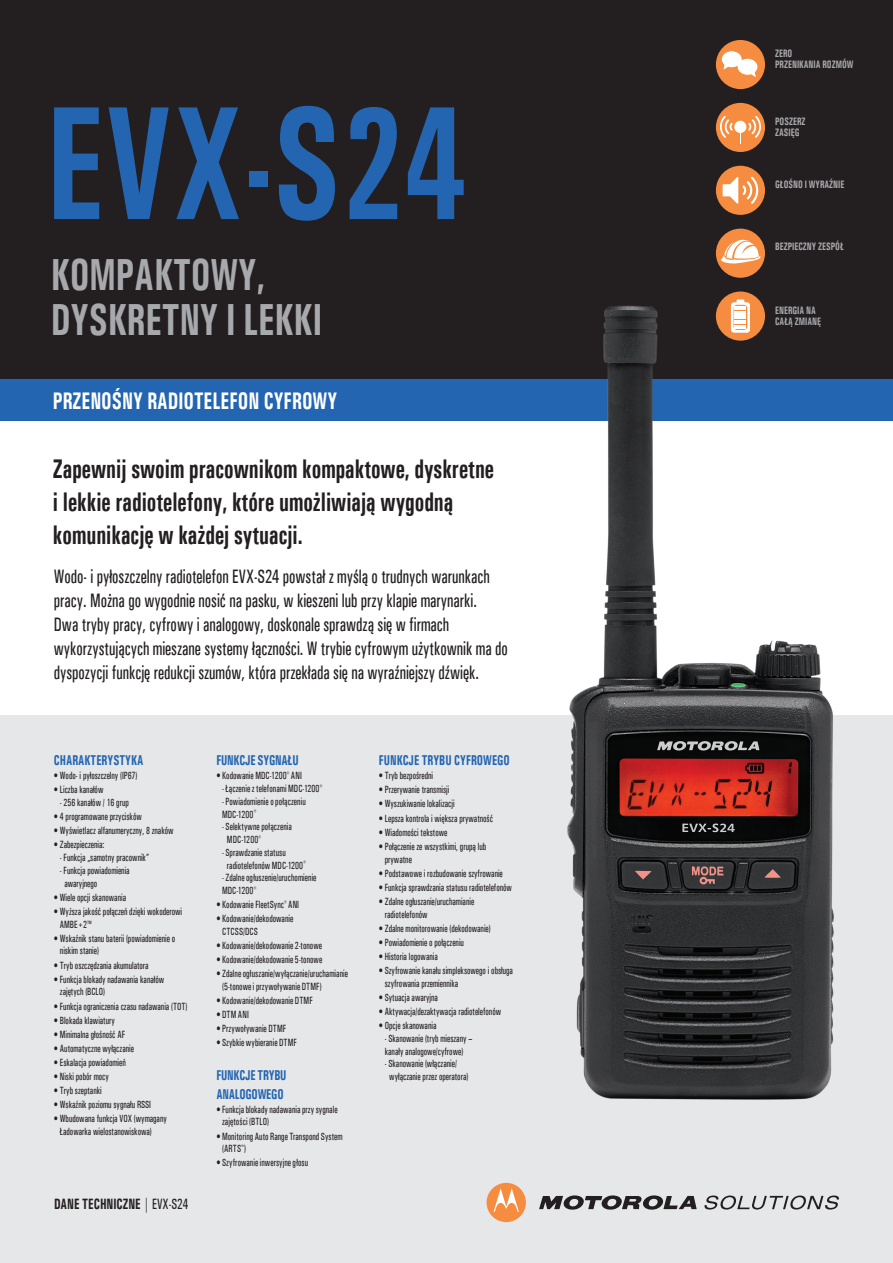
<style>
.page{position:relative;width:893px;height:1263px;background:#fff}
.page>*{position:absolute;margin:0;border:0;box-sizing:border-box;transform-origin:0 0}
.t1{font:700 162px "Univers Condensed";color:#2365b1;scale:.8 1}
.t2{font:700 45px/45px "Univers Condensed";letter-spacing:-.005em;color:#a8a9ad;scale:.8 1}
.t3{font:700 27px/33px "Univers Condensed";color:#231f20;scale:.8 1}
.t4{font:700 24px "Univers Condensed";color:#fff;scale:.8 1}
.t5{font:500 19.5px/24px "Univers Condensed";color:#231f20;scale:.8 1}
.t6{font:700 15px "Univers Condensed";color:#231f20;scale:.8 1}
.t7{font:700 14.25px/18.3px "Univers Condensed";letter-spacing:-.01em;color:#2365b1;scale:.8 1}
.t8{font:700 10.8px/10.8px "Univers Condensed";color:#a8a9ad;scale:.8 1}
.t9{font:500 10.5px/12.8px "Univers Condensed";color:#231f20;scale:.8 1}
.s1{font-weight:500}
</style>
<div class="page">
<div style="left:0;top:715px;width:893px;height:548px;background:#e6e7e9"></div>
<div style="left:0;top:0;width:893px;height:379px;background:#231f20"></div>
<svg style="left:539px;top:1195px;width:158px;height:15px"></svg>
<svg style="left:487px;top:1183px;width:39px;height:39px"></svg>
<svg style="left:704px;top:1195px;width:135px;height:14px"></svg>
<div style="left:0;top:379px;width:893px;height:42px;background:#2365b1"></div>
<img style="left:567px;top:304px;width:267px;height:796px">
<div style="left:716px;top:229px;width:49px;height:49px;background:#f58c3f;border-radius:50%"></div>
<svg style="left:721px;top:239px;width:39px;height:25px"></svg>
<div style="left:716px;top:291px;width:49px;height:50px;background:#f58c3f;border-radius:50%"></div>
<svg style="left:731px;top:299px;width:19px;height:34px"></svg>
<div style="left:716px;top:103px;width:49px;height:49px;background:#f58c3f;border-radius:50%"></div>
<div style="left:734px;top:121px;width:12px;height:12px;background:#fff;border-radius:50%"></div>
<svg style="left:748px;top:116px;width:13px;height:22px"></svg>
<svg style="left:720px;top:116px;width:13px;height:22px"></svg>
<div style="left:716px;top:166px;width:49px;height:49px;background:#f58c3f;border-radius:50%"></div>
<svg style="left:723px;top:177px;width:36px;height:27px"></svg>
<div style="left:716px;top:40px;width:49px;height:49px;background:#f58c3f;border-radius:50%"></div>
<svg style="left:720px;top:50px;width:38px;height:29px"></svg>
<p class="t1" style="left:45px;top:65px;width:527px">EVX-S24</p>
<p class="t2" style="left:51px;top:252px;width:341px">KOMPAKTOWY,<br>DYSKRETNY I LEKKI</p>
<p class="t4" style="left:53px;top:386px;width:357px">PRZENOŚNY RADIOTELEFON CYFROWY</p>
<p class="t3" style="left:53px;top:452px;width:553px">Zapewnij swoim pracownikom kompaktowe, dyskretne i lekkie radiotelefony, które umożliwiają wygodną komunikację w każdej sytuacji.</p>
<p class="t5" style="left:54px;top:565px;width:569px">Wodo- i pyłoszczelny radiotelefon EVX-S24 powstał z myślą o trudnych warunkach pracy. Można go wygodnie nosić na pasku, w kieszeni lub przy klapie marynarki.<br>Dwa tryby pracy, cyfrowy i analogowy, doskonale sprawdzą się w firmach wykorzystujących mieszane systemy łączności. W trybie cyfrowym użytkownik ma do dyspozycji funkcję redukcji szumów, która przekłada się na wyraźniejszy dźwięk.</p>
<p class="t7" style="left:54px;top:751px;width:113px">CHARAKTERYSTYKA</p>
<p class="t9" style="left:54px;top:769px;width:106px">• Wodo- i pyłoszczelny (IP67)</p>
<p class="t9" style="left:54px;top:783px;width:63px">• Liczba kanałów</p>
<p class="t9" style="left:60px;top:796px;width:88px">- 256 kanałów / 16 grup</p>
<p class="t9" style="left:54px;top:810px;width:111px">• 4 programowane przycisków</p>
<p class="t9" style="left:54px;top:824px;width:151px">• Wyświetlacz alfanumeryczny, 8 znaków</p>
<p class="t9" style="left:54px;top:838px;width:65px">• Zabezpieczenia:</p>
<p class="t9" style="left:60px;top:851px;width:113px">- Funkcja „samotny pracownik”</p>
<p class="t9" style="left:64px;top:864px;width:83px;text-indent:-4px">- Funkcja powiadomienia awaryjnego</p>
<p class="t9" style="left:54px;top:891px;width:92px">• Wiele opcji skanowania</p>
<p class="t9" style="left:60px;top:905px;width:154px;text-indent:-6px">• Wyższa jakość połączeń dzięki wokoderowi<br>AMBE+2™</p>
<p class="t9" style="left:60px;top:932px;width:146px;text-indent:-6px">• Wskaźnik stanu baterii (powiadomienie o niskim stanie)</p>
<p class="t9" style="left:54px;top:959px;width:120px">• Tryb oszczędzania akumulatora</p>
<p class="t9" style="left:60px;top:973px;width:132px;text-indent:-6px">• Funkcja blokady nadawania kanałów zajętych (BCLO)</p>
<p class="t9" style="left:54px;top:999px;width:168px">• Funkcja ograniczenia czasu nadawania (TOT)</p>
<p class="t9" style="left:54px;top:1014px;width:78px">• Blokada klawiatury</p>
<p class="t9" style="left:54px;top:1028px;width:91px">• Minimalna głośność AF</p>
<p class="t9" style="left:54px;top:1042px;width:102px">• Automatyczne wyłączanie</p>
<p class="t9" style="left:54px;top:1056px;width:91px">• Eskalacja powiadomień</p>
<p class="t9" style="left:54px;top:1070px;width:70px">• Niski pobór mocy</p>
<p class="t9" style="left:54px;top:1084px;width:61px">• Tryb szeptanki</p>
<p class="t9" style="left:54px;top:1098px;width:123px">• Wskaźnik poziomu sygnału RSSI</p>
<p class="t9" style="left:60px;top:1112px;width:135px;text-indent:-6px">• Wbudowana funkcja VOX (wymagany<br>Ładowarka wielostanowiskowa)</p>
<p class="t6" style="left:54px;top:1195px;width:169px">DANE TECHNICZNE <span class="s1">| EVX-S24</span></p>
<p class="t7" style="left:216px;top:751px;width:104px">FUNKCJE SYGNAŁU</p>
<p class="t9" style="left:216px;top:769px;width:108px">• Kodowanie MDC-1200<sup>®</sup> ANI</p>
<p class="t9" style="left:222px;top:782px;width:127px">- Łączenie z telefonami MDC-1200<sup>®</sup></p>
<p class="t9" style="left:222px;top:795px;width:106px">- Powiadomienie o połączeniu<br>MDC-1200<sup>®</sup></p>
<p class="t9" style="left:227px;top:820px;width:83px;text-indent:-5px">- Selektywne połączenia<br>MDC-1200<sup>®</sup></p>
<p class="t9" style="left:227px;top:846px;width:100px;text-indent:-5px">- Sprawdzanie statusu radiotelefonów MDC-1200<sup>®</sup></p>
<p class="t9" style="left:222px;top:871px;width:120px">- Zdalne ogłuszenie/uruchomienie<br>MDC-1200<sup>®</sup></p>
<p class="t9" style="left:216px;top:898px;width:105px">• Kodowanie FleetSync<sup>®</sup> ANI</p>
<p class="t9" style="left:222px;top:912px;width:91px;text-indent:-6px">• Kodowanie/dekodowanie<br>CTCSS/DCS</p>
<p class="t9" style="left:216px;top:939px;width:134px">• Kodowanie/dekodowanie 2-tonowe</p>
<p class="t9" style="left:216px;top:953px;width:134px">• Kodowanie/dekodowanie 5-tonowe</p>
<p class="t9" style="left:222px;top:967px;width:159px;text-indent:-6px">• Zdalne ogłuszanie/wyłączanie/uruchamianie (5-tonowe i przywoływanie DTMF)</p>
<p class="t9" style="left:216px;top:994px;width:122px">• Kodowanie/dekodowanie DTMF</p>
<p class="t9" style="left:216px;top:1008px;width:42px">• DTM ANI</p>
<p class="t9" style="left:216px;top:1022px;width:89px">• Przywoływanie DTMF</p>
<p class="t9" style="left:216px;top:1036px;width:102px">• Szybkie wybieranie DTMF</p>
<p class="t7" style="left:216px;top:1066px;width:89px">FUNKCJE TRYBU<br>ANALOGOWEGO</p>
<p class="t9" style="left:222px;top:1103px;width:146px;text-indent:-6px">• Funkcja blokady nadawania przy sygnale zajętości (BTLO)</p>
<p class="t9" style="left:222px;top:1130px;width:152px;text-indent:-6px">• Monitoring Auto Range Transpond System (ARTS<sup>™</sup>)</p>
<p class="t9" style="left:216px;top:1156px;width:116px">• Szyfrowanie inwersyjne głosu</p>
<p class="t7" style="left:379px;top:751px;width:165px">FUNKCJE TRYBU CYFROWEGO</p>
<p class="t9" style="left:379px;top:769px;width:69px">• Tryb bezpośredni</p>
<p class="t9" style="left:379px;top:783px;width:90px">• Przerywanie transmisji</p>
<p class="t9" style="left:379px;top:797px;width:96px">• Wyszukiwanie lokalizacji</p>
<p class="t9" style="left:379px;top:812px;width:144px">• Lepsza kontrola i większa prywatność</p>
<p class="t9" style="left:379px;top:826px;width:87px">• Wiadomości tekstowe</p>
<p class="t9" style="left:385px;top:840px;width:128px;text-indent:-6px">• Połączenie ze wszystkimi, grupą lub prywatne</p>
<p class="t9" style="left:379px;top:867px;width:157px">• Podstawowe i rozbudowanie szyfrowanie</p>
<p class="t9" style="left:379px;top:881px;width:168px">• Funkcja sprawdzania statusu radiotelefonów</p>
<p class="t9" style="left:385px;top:895px;width:113px;text-indent:-6px">• Zdalne ogłuszanie/uruchamianie radiotelefonów</p>
<p class="t9" style="left:379px;top:922px;width:141px">• Zdalne monitorowanie (dekodowanie)</p>
<p class="t9" style="left:379px;top:936px;width:108px">• Powiadomienie o połączeniu</p>
<p class="t9" style="left:379px;top:950px;width:75px">• Historia logowania</p>
<p class="t9" style="left:385px;top:964px;width:162px;text-indent:-6px">• Szyfrowanie kanału simpleksowego i obsługa szyfrowania przemiennika</p>
<p class="t9" style="left:379px;top:991px;width:75px">• Sytuacja awaryjna</p>
<p class="t9" style="left:379px;top:1005px;width:155px">• Aktywacja/dezaktywacja radiotelefonów</p>
<p class="t9" style="left:379px;top:1019px;width:74px">• Opcje skanowania</p>
<p class="t9" style="left:385px;top:1032px;width:111px">- Skanowanie (tryb mieszany – kanały analogowe/cyfrowe)</p>
<p class="t9" style="left:389px;top:1057px;width:100px;text-indent:-4px">- Skanowanie (włączanie/ wyłączanie przez operatora)</p>
<p class="t8" style="left:775px;top:48px;width:99px">ZERO<br>PRZENIKANIA ROZMÓW</p>
<p class="t8" style="left:775px;top:116px;width:39px">POSZERZ<br>ZASIĘG</p>
<p class="t8" style="left:775px;top:179px;width:88px">GŁOŚNO I WYRAŹNIE</p>
<p class="t8" style="left:775px;top:241px;width:87px">BEZPIECZNY ZESPÓŁ</p>
<p class="t8" style="left:775px;top:305px;width:59px">ENERGIA NA<br>CAŁĄ ZMIANĘ</p>
</div>
